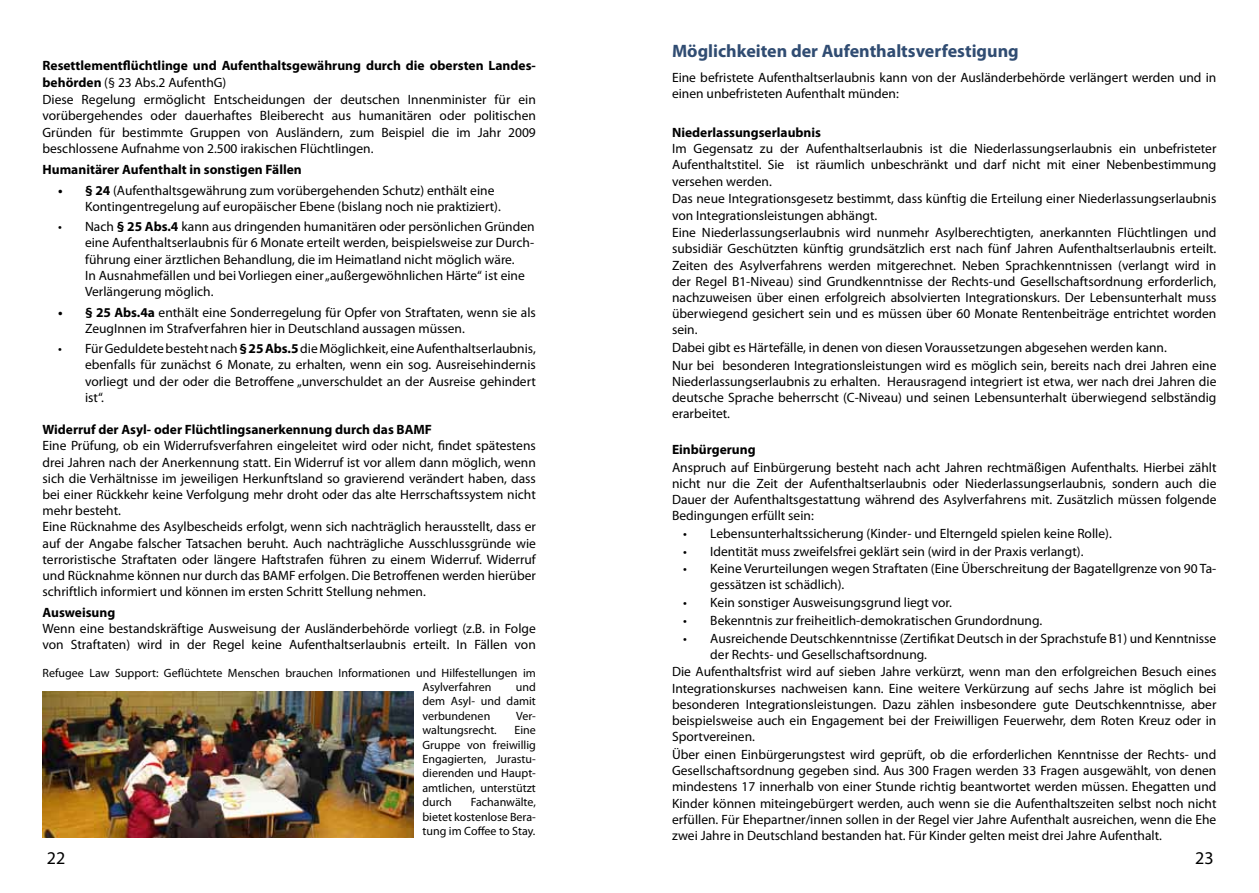
<style>
.page{position:relative;width:1259px;height:893px;background:#fff}
.page>*{position:absolute;margin:0;border:0;box-sizing:border-box;transform-origin:0 0}
.t1{font:700 18px "Myriad Pro";color:#304c72}
.t2{font:18px "Myriad Pro";color:#000}
.t3{font:13.5px/16.2px "Myriad Pro";color:#000}
.t4{font:700 13.5px/16.2px "Myriad Pro";color:#000}
.t5{font:12px/14.4px "Myriad Pro";color:#000;text-align:justify}
.s1{font-weight:400}
.s2{font-weight:700}
</style>
<div class="page">
<img style="left:43px;top:691px;width:371px;height:147px">
<p class="t4" style="left:43px;top:57px;width:495px">Resettlementflüchtlinge und Aufenthaltsgewährung durch die obersten Landes&shy;behörden <span class="s1">(§ 23 Abs.2 AufenthG)</span></p>
<p class="t3" style="left:43px;top:91px;width:495px;text-align:justify">Diese Regelung ermöglicht Entscheidungen der deutschen Innenminister für ein vorübergehendes oder dauerhaftes Bleiberecht aus humanitären oder politischen Gründen für bestimmte Gruppen von Ausländern, zum Beispiel die im Jahr 2009 beschlossene Aufnahme von 2.500 irakischen Flüchtlingen.</p>
<p class="t4" style="left:43px;top:161px;width:261px">Humanitärer Aufenthalt in sonstigen Fällen</p>
<p class="t3" style="left:85px;top:182px;width:417px;text-indent:-27px"><span class="s2">• § 24</span> (Aufenthaltsgewährung zum vorübergehenden Schutz) enthält eine<br>Kontingentregelung auf europäischer Ebene (bislang noch nie praktiziert).</p>
<p class="t3" style="left:85px;top:218px;width:451px;text-indent:-27px">• Nach <span class="s2">§ 25 Abs.4</span> kann aus dringenden humanitären oder persönlichen Gründen eine Aufenthaltserlaubnis für 6 Monate erteilt werden, beispielsweise zur Durch&shy;führung einer ärztlichen Behandlung, die im Heimatland nicht möglich wäre.<br>In Ausnahmefällen und bei Vorliegen einer „außergewöhnlichen Härte“ ist eine Verlängerung möglich.</p>
<p class="t3" style="left:85px;top:304px;width:452px;text-indent:-27px"><span class="s2">• § 25 Abs.4a</span> enthält eine Sonderregelung für Opfer von Straftaten, wenn sie als<br>ZeugInnen im Strafverfahren hier in Deutschland aussagen müssen.</p>
<p class="t3" style="left:85px;top:340px;width:452px;text-align:justify;text-indent:-27px">• Für Geduldete besteht nach <span class="s2">§ 25 Abs.5</span> die Möglichkeit, eine Aufenthaltserlaubnis, ebenfalls für zunächst 6 Monate, zu erhalten, wenn ein sog. Ausreisehindernis vorliegt und der oder die Betroffene „unverschuldet an der Ausreise gehindert ist“.</p>
<p class="t4" style="left:43px;top:421px;width:391px">Widerruf der Asyl- oder Flüchtlingsanerkennung durch das BAMF</p>
<p class="t3" style="left:43px;top:438px;width:495px">Eine Prüfung, ob ein Widerrufsverfahren eingeleitet wird oder nicht, findet spätestens drei Jahren nach der Anerkennung statt. Ein Widerruf ist vor allem dann möglich, wenn sich die Verhältnisse im jeweiligen Herkunftsland so gravierend verändert haben, dass bei einer Rückkehr keine Verfolgung mehr droht oder das alte Herrschaftssystem nicht mehr besteht.<br>Eine Rücknahme des Asylbescheids erfolgt, wenn sich nachträglich herausstellt, dass er auf der Angabe falscher Tatsachen beruht. Auch nachträgliche Ausschlussgründe wie terroristische Straftaten oder längere Haftstrafen führen zu einem Widerruf. Widerruf und Rücknahme können nur durch das BAMF erfolgen. Die Betroffenen werden hierüber schriftlich informiert und können im ersten Schritt Stellung nehmen.</p>
<p class="t4" style="left:43px;top:604px;width:74px">Ausweisung</p>
<p class="t3" style="left:43px;top:620px;width:495px">Wenn eine bestandskräftige Ausweisung der Ausländerbehörde vorliegt (z.B. in Folge von Straftaten) wird in der Regel keine Aufenthaltserlaubnis erteilt. In Fällen von</p>
<p class="t5" style="left:422px;top:665px;width:115px;text-indent:-380px">Refugee Law Support: Geflüchtete Menschen brauchen Informationen und Hilfestellungen im<br>Asylverfahren</p>
<p class="t5" style="left:422px;top:680px;width:115px;text-indent:93px">und dem Asyl- und damit verbundenen</p>
<p class="t5" style="left:516px;top:708px;width:21px">Ver-</p>
<p class="t5" style="left:422px;top:723px;width:76px">waltungsrecht.</p>
<p class="t5" style="left:422px;top:723px;width:115px;text-indent:92px">Eine Gruppe von freiwillig Engagierten, Jurastu&shy;dierenden und Haupt&shy;amtlichen, unterstützt durch</p>
<p class="t5" style="left:422px;top:795px;width:115px;text-indent:48px">Fachanwälte, bietet kostenlose Bera&shy;tung im Coffee to Stay.</p>
<h1 class="t1" style="left:672px;top:39px;width:348px">Möglichkeiten der Aufenthaltsverfestigung</h1>
<p class="t3" style="left:672px;top:69px;width:546px">Eine befristete Aufenthaltserlaubnis kann von der Ausländerbehörde verlängert werden und in einen unbefristeten Aufenthalt münden:</p>
<p class="t4" style="left:672px;top:124px;width:151px">Niederlassungserlaubnis</p>
<p class="t3" style="left:672px;top:140px;width:546px;text-align:justify">Im Gegensatz zu der Aufenthaltserlaubnis ist die Niederlassungserlaubnis ein unbefristeter Aufenthaltstitel. Sie ist räumlich unbeschränkt und darf nicht mit einer Nebenbestimmung versehen werden.</p>
<p class="t3" style="left:672px;top:191px;width:546px">Das neue Integrationsgesetz bestimmt, dass künftig die Erteilung einer Niederlassungserlaubnis von Integrationsleistungen abhängt.</p>
<p class="t3" style="left:672px;top:224px;width:546px;text-align:justify">Eine Niederlassungserlaubnis wird nunmehr Asylberechtigten, anerkannten Flüchtlingen und subsidiär Geschützten künftig grundsätzlich erst nach fünf Jahren Aufenthaltserlaubnis erteilt.<br>Zeiten des Asylverfahrens werden mitgerechnet. Neben Sprachkenntnissen (verlangt wird in der Regel B1-Niveau) sind Grundkenntnisse der Rechts-und Gesellschaftsordnung erforderlich, nachzuweisen über einen erfolgreich absolvierten Integrationskurs. Der Lebensunterhalt muss überwiegend gesichert sein und es müssen über 60 Monate Rentenbeiträge entrichtet worden sein.</p>
<p class="t3" style="left:672px;top:339px;width:546px;line-height:17.7px">Dabei gibt es Härtefälle, in denen von diesen Voraussetzungen abgesehen werden kann.<br>Nur bei besonderen Integrationsleistungen wird es möglich sein, bereits nach drei Jahren eine</p>
<p class="t3" style="left:672px;top:373px;width:546px;text-align:justify">Niederlassungserlaubnis zu erhalten. Herausragend integriert ist etwa, wer nach drei Jahren die deutsche Sprache beherrscht (C-Niveau) und seinen Lebensunterhalt überwiegend selbständig erarbeitet.</p>
<p class="t4" style="left:672px;top:441px;width:85px">Einbürgerung</p>
<p class="t3" style="left:672px;top:459px;width:546px;text-align:justify">Anspruch auf Einbürgerung besteht nach acht Jahren rechtmäßigen Aufenthalts. Hierbei zählt nicht nur die Zeit der Aufenthaltserlaubnis oder Niederlassungserlaubnis, sondern auch die Dauer der Aufenthaltsgestattung während des Asylverfahrens mit. Zusätzlich müssen folgende Bedingungen erfüllt sein:</p>
<p class="t3" style="left:683px;top:525px;width:430px">• Lebensunterhaltssicherung (Kinder- und Elterngeld spielen keine Rolle).</p>
<p class="t3" style="left:683px;top:543px;width:402px">• Identität muss zweifelsfrei geklärt sein (wird in der Praxis verlangt).</p>
<p class="t3" style="left:710px;top:560px;width:507px;text-indent:-27px">• Keine Verurteilungen wegen Straftaten (Eine Überschreitung der Bagatellgrenze von 90 Ta&shy;gessätzen ist schädlich).</p>
<p class="t3" style="left:683px;top:594px;width:270px">• Kein sonstiger Ausweisungsgrund liegt vor.</p>
<p class="t3" style="left:683px;top:612px;width:360px">• Bekenntnis zur freiheitlich-demokratischen Grundordnung.</p>
<p class="t3" style="left:710px;top:630px;width:507px;text-indent:-27px">• Ausreichende Deutschkenntnisse (Zertifikat Deutsch in der Sprachstufe B1) und Kenntnisse der Rechts- und Gesellschaftsordnung.</p>
<p class="t3" style="left:672px;top:664px;width:546px;text-align:justify">Die Aufenthaltsfrist wird auf sieben Jahre verkürzt, wenn man den erfolgreichen Besuch eines Integrationskurses nachweisen kann. Eine weitere Verkürzung auf sechs Jahre ist möglich bei besonderen Integrationsleistungen. Dazu zählen insbesondere gute Deutschkenntnisse, aber beispielsweise auch ein Engagement bei der Freiwilligen Feuerwehr, dem Roten Kreuz oder in Sportvereinen.</p>
<p class="t3" style="left:672px;top:746px;width:546px;text-align:justify">Über einen Einbürgerungstest wird geprüft, ob die erforderlichen Kenntnisse der Rechts- und Gesellschaftsordnung gegeben sind. Aus 300 Fragen werden 33 Fragen ausgewählt, von denen mindestens 17 innerhalb von einer Stunde richtig beantwortet werden müssen. Ehegatten und Kinder können miteingebürgert werden, auch wenn sie die Aufenthaltszeiten selbst noch nicht erfüllen. Für Ehepartner/innen sollen in der Regel vier Jahre Aufenthalt ausreichen, wenn die Ehe zwei Jahre in Deutschland bestanden hat. Für Kinder gelten meist drei Jahre Aufenthalt.</p>
<h1 class="t2" style="left:47px;top:847px;width:20px">22</h1>
<h1 class="t2" style="left:1195px;top:847px;width:20px">23</h1>
</div>
